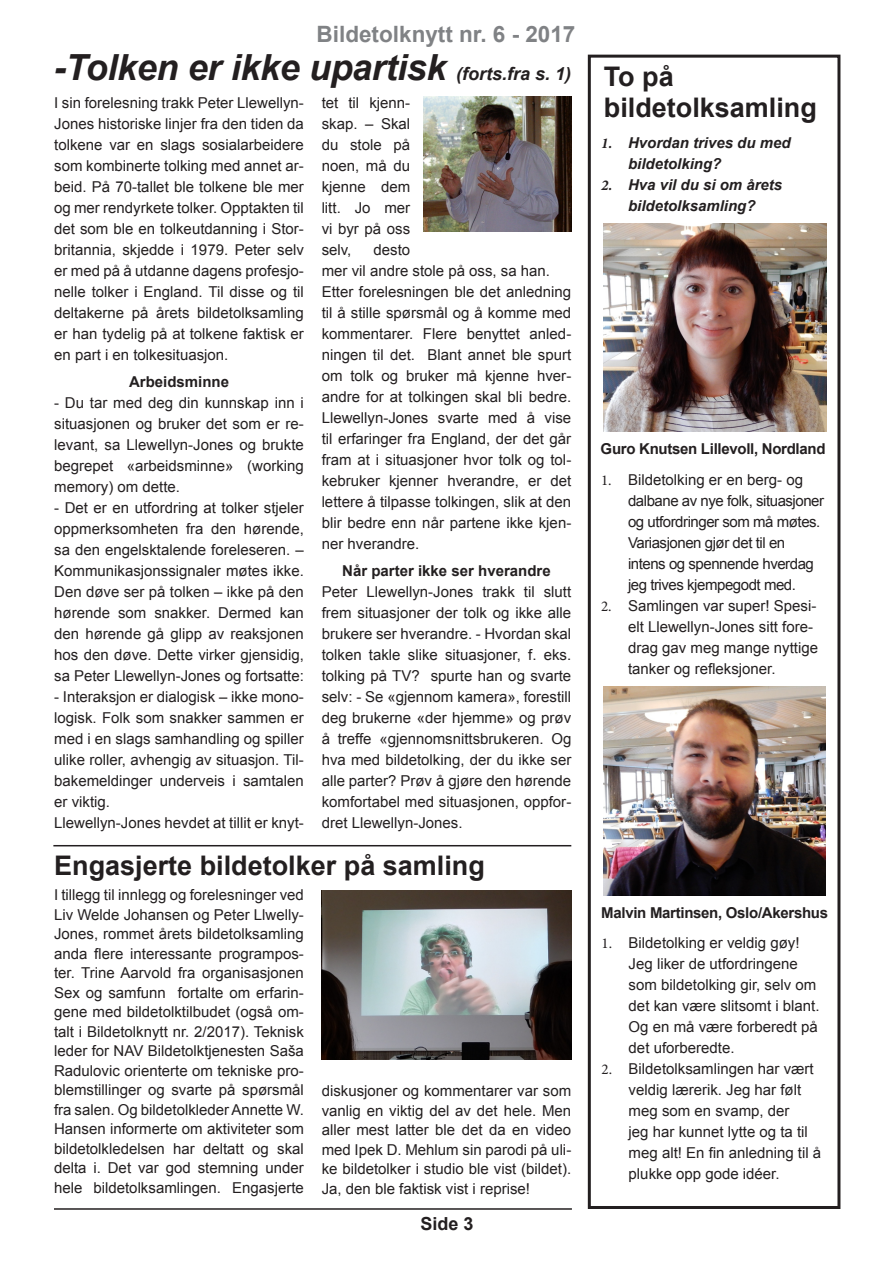
<style>
.page{position:relative;width:893px;height:1263px;background:#fff}
.page>*{position:absolute;margin:0;border:0;box-sizing:border-box;transform-origin:0 0}
.t1{font:italic 700 36px "Arial";letter-spacing:-.01em;color:#231f20}
.t2{font:700 27px "Arial";color:#231f20}
.t3{font:700 22.5px "Arial";color:#808285}
.t4{font:700 18px "Arial";color:#231f20}
.t5{font:15px/21px "Arial";color:#231f20;text-align:justify}
.t6{font:15px/21px "Arial";letter-spacing:-.03em;color:#231f20}
.t7{font:italic 700 15px/21px "Arial";color:#231f20}
.t8{font:700 15px "Arial";letter-spacing:-.02em;color:#231f20}
.t9{font:700 15px "Arial";color:#231f20}
.s1{font-size:18px}
.s2{font-family:"Minion Pro"}
</style>
<div class="page">
<div style="left:588px;top:55px;width:252px;height:1154px;border:3px solid #231f20"></div>
<img style="left:423px;top:97px;width:148px;height:135px">
<img style="left:604px;top:223px;width:222px;height:209px">
<img style="left:603px;top:687px;width:222px;height:208px">
<img style="left:322px;top:891px;width:250px;height:169px">
<hr style="left:54px;top:1208px;width:518px;height:2px;background:#231f20">
<hr style="left:53px;top:845px;width:518px;height:1px;background:#231f20">
<p class="t3" style="left:317px;top:19px;width:260px">Bildetolknytt nr. 6 - 2017</p>
<p class="t1" style="left:54px;top:44px;width:519px">-Tolken er ikke upartisk <span class="s1">(forts.fra s. 1)</span></p>
<p class="t5" style="left:54px;top:92px;width:251px">I sin forelesning trakk Peter Llewellyn-Jones historiske linjer fra den tiden da tolkene var en slags sosialarbeidere som kombinerte tolking med annet ar&shy;beid. På 70-tallet ble tolkene ble mer og mer rendyrkete tolker. Opptakten til det som ble en tolkeutdanning i Stor&shy;britannia, skjedde i 1979. Peter selv er med på å utdanne dagens profesjo&shy;nelle tolker i England. Til disse og til deltakerne på årets bildetolksamling er han tydelig på at tolkene faktisk er en part i en tolkesituasjon.</p>
<p class="t9" style="left:129px;top:371px;width:102px">Arbeidsminne</p>
<p class="t5" style="left:54px;top:392px;width:251px">- Du tar med deg din kunnskap inn i situasjonen og bruker det som er re&shy;levant, sa Llewellyn-Jones og brukte begrepet «arbeidsminne» (working memory) om dette.</p>
<p class="t5" style="left:54px;top:497px;width:251px">- Det er en utfordring at tolker stjeler oppmerksomheten fra den hørende, sa den engelsktalende foreleseren. – Kommunikasjonssignaler møtes ikke.<br>Den døve ser på tolken – ikke på den hørende som snakker. Dermed kan den hørende gå glipp av reaksjonen hos den døve. Dette virker gjensidig, sa Peter Llewellyn-Jones og fortsatte:</p>
<p class="t5" style="left:54px;top:686px;width:251px">- Interaksjon er dialogisk – ikke mono&shy;logisk. Folk som snakker sammen er med i en slags samhandling og spiller ulike roller, avhengig av situasjon. Til&shy;bakemeldinger underveis i samtalen er viktig.</p>
<p class="t5" style="left:54px;top:812px;width:251px">Llewellyn-Jones hevdet at tillit er knyt-</p>
<p class="t5" style="left:322px;top:92px;width:90px">tet til kjenn&shy;skap. – Skal du stole på noen, må du kjenne dem litt. Jo mer vi byr på oss selv,</p>
<p class="t5" style="left:322px;top:239px;width:230px;text-indent:52px">desto<br>mer vil andre stole på oss, sa han.</p>
<p class="t5" style="left:322px;top:281px;width:251px">Etter forelesningen ble det anledning til å stille spørsmål og å komme med kommentarer. Flere benyttet anled&shy;ningen til det. Blant annet ble spurt om tolk og bruker må kjenne hver&shy;andre for at tolkingen skal bli bedre.<br>Llewellyn-Jones svarte med å vise til erfaringer fra England, der det går fram at i situasjoner hvor tolk og tol&shy;kebruker kjenner hverandre, er det lettere å tilpasse tolkingen, slik at den blir bedre enn når partene ikke kjen&shy;ner hverandre.</p>
<p class="t9" style="left:342px;top:560px;width:210px">Når parter ikke ser hverandre</p>
<p class="t5" style="left:322px;top:581px;width:251px">Peter Llewellyn-Jones trakk til slutt frem situasjoner der tolk og ikke alle brukere ser hverandre. - Hvordan skal tolken takle slike situasjoner, f. eks. tolking på TV? spurte han og svarte selv: - Se «gjennom kamera», forestill deg brukerne «der hjemme» og prøv å treffe «gjennomsnittsbrukeren. Og hva med bildetolking, der du ikke ser alle parter? Prøv å gjøre den hørende komfortabel med situasjonen, oppfor&shy;dret Llewellyn-Jones.</p>
<p class="t2" style="left:54px;top:848px;width:432px">Engasjerte bildetolker på samling</p>
<p class="t5" style="left:54px;top:885px;width:251px;line-height:19.5px">I tillegg til innlegg og forelesninger ved Liv Welde Johansen og Peter Llwelly-Jones, rommet årets bildetolksamling anda flere interessante programpos&shy;ter. Trine Aarvold fra organisasjonen Sex og samfunn fortalte om erfarin&shy;gene med bildetolktilbudet (også om&shy;talt i Bildetolknytt nr. 2/2017). Teknisk leder for NAV Bildetolktjenesten Saša Radulovic orienterte om tekniske pro&shy;blemstillinger og svarte på spørsmål fra salen. Og bildetolkleder Annette W.<br>Hansen informerte om aktiviteter som bildetolkledelsen har deltatt og skal delta i. Det var god stemning under hele bildetolksamlingen. Engasjerte</p>
<p class="t5" style="left:322px;top:1081px;width:251px;line-height:19.5px">diskusjoner og kommentarer var som vanlig en viktig del av det hele. Men aller mest latter ble det da en video med Ipek D. Mehlum sin parodi på uli&shy;ke bildetolker i studio ble vist (bildet).<br>Ja, den ble faktisk vist i reprise!</p>
<p class="t4" style="left:420px;top:1211px;width:55px">Side 3</p>
<p class="t2" style="left:604px;top:58px;width:72px">To på</p>
<p class="t2" style="left:604px;top:90px;width:215px">bildetolksamling</p>
<p class="t7" style="left:628px;top:133px;width:164px;text-indent:-27px"><span class="s2">1.</span> Hvordan trives du med bildetolking?</p>
<p class="t7" style="left:601px;top:175px;width:183px;text-align:center"><span class="s2">2.</span> Hva vil du si om årets bildetolksamling?</p>
<p class="t8" style="left:601px;top:439px;width:226px">Guro Knutsen Lillevoll, Nordland</p>
<p class="t6" style="left:628px;top:470px;width:198px;text-indent:-27px"><span class="s2">1.</span> Bildetolking er en berg- og dalbane av nye folk, situasjoner og utfordringer som må møtes.<br>Variasjonen gjør det til en intens og spennende hverdag jeg trives kjempegodt med.</p>
<p class="t5" style="left:628px;top:596px;width:192px;text-align:left;text-indent:-27px"><span class="s2">2.</span> Samlingen var super! Spesi&shy;elt Llewellyn-Jones sitt fore&shy;drag gav meg mange nyttige tanker og refleksjoner.</p>
<p class="t8" style="left:601px;top:902px;width:228px">Malvin Martinsen, Oslo/Akershus</p>
<p class="t5" style="left:629px;top:933px;width:192px;text-align:left;text-indent:-27px"><span class="s2">1.</span> Bildetolking er veldig gøy!<br>Jeg liker de utfordringene som bildetolking gir, selv om det kan være slitsomt i blant.<br>Og en må være forberedt på det uforberedte.</p>
<p class="t5" style="left:629px;top:1059px;width:194px;text-align:left;text-indent:-27px"><span class="s2">2.</span> Bildetolksamlingen har vært veldig lærerik. Jeg har følt meg som en svamp, der<br>jeg har kunnet lytte og ta til meg alt! En fin anledning til å plukke opp gode idéer.</p>
</div>
